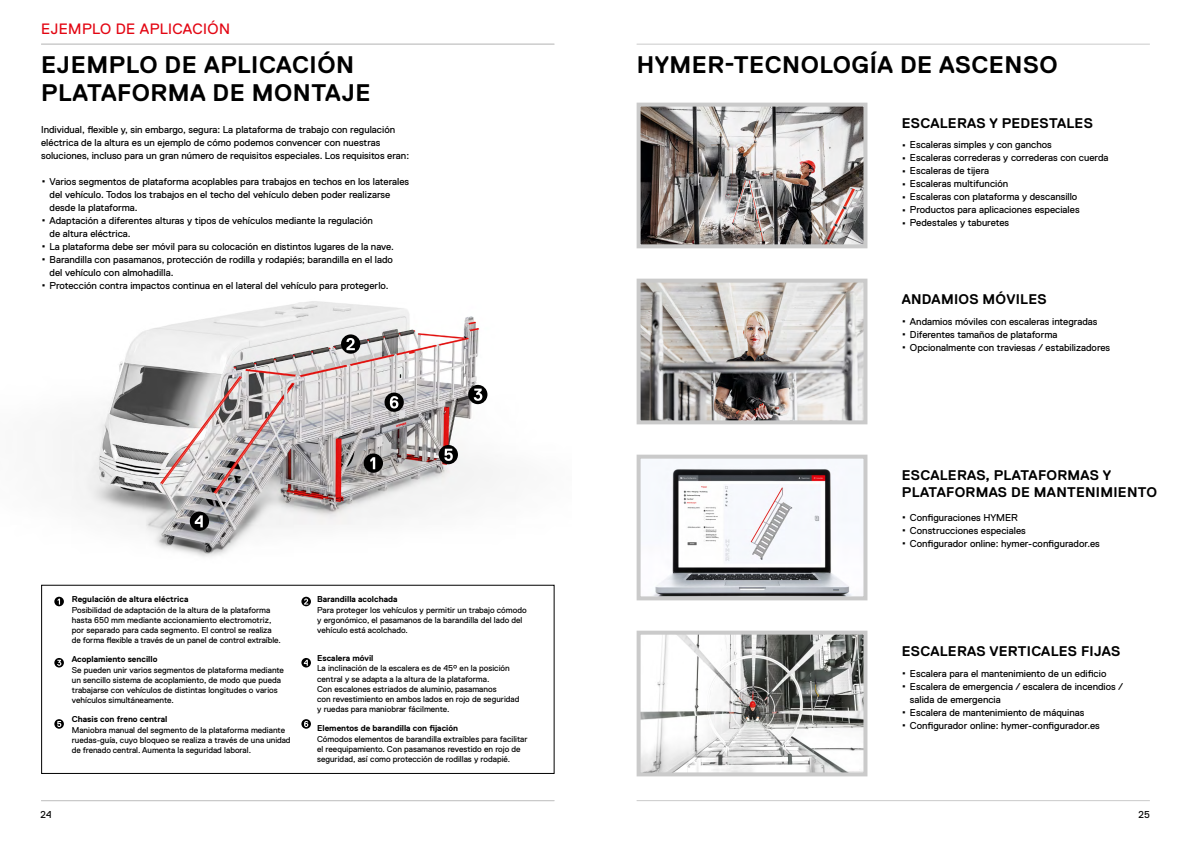
<style>
.page{position:relative;width:1191px;height:842px;background:#fff}
.page>*{position:absolute;margin:0;border:0;box-sizing:border-box;transform-origin:0 0}
.t1{font:700 24px/28px "Replica Pro";letter-spacing:.02em;color:#000}
.t2{font:15px "Replica Pro";letter-spacing:.025em;color:#e30613}
.t3{font:700 14px/16.8px "Replica Pro";letter-spacing:.02em;color:#000}
.t4{font:10px/13px "Replica Pro";color:#000}
.t5{font:8.5px/10.2px "Replica Pro";color:#000}
.t6{font:700 8.5px "Replica Pro";color:#000}
.s1{font-size:18px}
</style>
<div class="page">
<hr style="left:636px;top:800px;width:513px;height:1px;background:#cacaca">
<hr style="left:636px;top:44px;width:513px;height:1px;background:#cacaca">
<img style="left:641px;top:108px;width:221px;height:135px">
<div style="left:636px;top:103px;width:231px;height:145px;border:4px solid #cacaca"></div>
<img style="left:641px;top:284px;width:221px;height:135px">
<div style="left:636px;top:279px;width:231px;height:145px;border:4px solid #cacaca"></div>
<img style="left:654px;top:468px;width:198px;height:127px">
<div style="left:636px;top:455px;width:231px;height:145px;border:4px solid #cacaca"></div>
<img style="left:641px;top:636px;width:221px;height:135px">
<div style="left:636px;top:631px;width:231px;height:145px;border:4px solid #cacaca"></div>
<img style="left:41px;top:301px;width:514px;height:290px">
<hr style="left:41px;top:800px;width:513px;height:1px;background:#cacaca">
<hr style="left:41px;top:44px;width:513px;height:1px;background:#cacaca">
<div style="left:41px;top:585px;width:513px;height:189px;border:1px solid #000"></div>
<svg style="left:364px;top:453px;width:19px;height:20px"></svg>
<svg style="left:370px;top:457px;width:5px;height:12px"></svg>
<svg style="left:341px;top:334px;width:19px;height:20px"></svg>
<svg style="left:346px;top:338px;width:9px;height:12px"></svg>
<div style="left:468px;top:385px;width:19px;height:19px;background:#000;border-radius:50%"></div>
<svg style="left:474px;top:389px;width:8px;height:12px"></svg>
<div style="left:190px;top:512px;width:19px;height:19px;background:#000;border-radius:50%"></div>
<svg style="left:195px;top:515px;width:8px;height:12px"></svg>
<div style="left:439px;top:445px;width:19px;height:19px;background:#000;border-radius:50%"></div>
<svg style="left:444px;top:449px;width:9px;height:12px"></svg>
<svg style="left:384px;top:393px;width:20px;height:19px"></svg>
<svg style="left:390px;top:396px;width:8px;height:12px"></svg>
<svg style="left:54px;top:597px;width:10px;height:9px"></svg>
<svg style="left:301px;top:597px;width:10px;height:9px"></svg>
<svg style="left:304px;top:598px;width:4px;height:6px"></svg>
<svg style="left:54px;top:658px;width:10px;height:9px"></svg>
<svg style="left:57px;top:660px;width:4px;height:6px"></svg>
<svg style="left:301px;top:658px;width:10px;height:9px"></svg>
<svg style="left:304px;top:660px;width:4px;height:6px"></svg>
<svg style="left:54px;top:719px;width:10px;height:10px"></svg>
<svg style="left:57px;top:721px;width:4px;height:6px"></svg>
<svg style="left:301px;top:719px;width:10px;height:10px"></svg>
<svg style="left:304px;top:721px;width:4px;height:6px"></svg>
<h2 class="t2" style="left:41px;top:21px;width:190px">EJEMPLO DE APLICACIÓN</h2>
<h1 class="t1" style="left:41px;top:51px;width:331px">EJEMPLO DE APLICACIÓN<br>PLATAFORMA DE MONTAJE</h1>
<p class="t4" style="left:41px;top:123px;width:369px">Individual, flexible y, sin embargo, segura: La plataforma de trabajo con regulación eléctrica de la altura es un ejemplo de cómo podemos convencer con nuestras soluciones, incluso para un gran número de requisitos especiales. Los requisitos eran:</p>
<p class="t4" style="left:41px;top:175px;width:369px"><span class="s1">·</span> Varios segmentos de plataforma acoplables para trabajos en techos en los laterales</p>
<p class="t4" style="left:50px;top:188px;width:342px">del vehículo. Todos los trabajos en el techo del vehículo deben poder realizarse</p>
<p class="t4" style="left:50px;top:201px;width:90px">desde la plataforma.</p>
<p class="t4" style="left:41px;top:214px;width:333px"><span class="s1">·</span> Adaptación a diferentes alturas y tipos de vehículos mediante la regulación</p>
<p class="t4" style="left:50px;top:227px;width:83px">de altura eléctrica.</p>
<p class="t4" style="left:41px;top:240px;width:354px"><span class="s1">·</span> La plataforma debe ser móvil para su colocación en distintos lugares de la nave.</p>
<p class="t4" style="left:41px;top:253px;width:353px"><span class="s1">·</span> Barandilla con pasamanos, protección de rodilla y rodapiés; barandilla en el lado</p>
<p class="t4" style="left:50px;top:266px;width:125px">del vehículo con almohadilla.</p>
<p class="t4" style="left:41px;top:279px;width:349px"><span class="s1">·</span> Protección contra impactos continua en el lateral del vehículo para protegerlo.</p>
<p class="t6" style="left:72px;top:595px;width:118px">Regulación de altura eléctrica</p>
<p class="t5" style="left:72px;top:605px;width:210px">Posibilidad de adaptación de la altura de la plataforma hasta 650 mm mediante accionamiento electromotriz, por separado para cada segmento. El control se realiza de forma flexible a través de un panel de control extraíble.</p>
<p class="t6" style="left:72px;top:655px;width:87px">Acoplamiento sencillo</p>
<p class="t5" style="left:72px;top:665px;width:214px">Se pueden unir varios segmentos de plataforma mediante un sencillo sistema de acoplamiento, de modo que pueda trabajarse con vehículos de distintas longitudes o varios vehículos simultáneamente.</p>
<p class="t6" style="left:72px;top:715px;width:97px">Chasis con freno central</p>
<p class="t5" style="left:72px;top:725px;width:220px">Maniobra manual del segmento de la plataforma mediante ruedas-guía, cuyo bloqueo se realiza a través de una unidad de frenado central. Aumenta la seguridad laboral.</p>
<p class="t6" style="left:317px;top:595px;width:82px">Barandilla acolchada</p>
<p class="t5" style="left:317px;top:605px;width:211px">Para proteger los vehículos y permitir un trabajo cómodo y ergonómico, el pasamanos de la barandilla del lado del vehículo está acolchado.</p>
<p class="t6" style="left:317px;top:653px;width:58px">Escalera móvil</p>
<p class="t5" style="left:317px;top:663px;width:204px">La inclinación de la escalera es de 45° en la posición central y se adapta a la altura de la plataforma.<br>Con escalones estriados de aluminio, pasamanos<br>con revestimiento en ambos lados en rojo de seguridad y ruedas para maniobrar fácilmente.</p>
<p class="t6" style="left:317px;top:724px;width:143px">Elementos de barandilla con fijación</p>
<p class="t5" style="left:317px;top:734px;width:212px">Cómodos elementos de barandilla extraíbles para facilitar el reequipamiento. Con pasamanos revestido en rojo de seguridad, así como protección de rodillas y rodapié.</p>
<h1 class="t1" style="left:636px;top:51px;width:422px">HYMER-TECNOLOGÍA DE ASCENSO</h1>
<h3 class="t3" style="left:901px;top:114px;width:193px">ESCALERAS Y PEDESTALES</h3>
<p class="t4" style="left:901px;top:138px;width:209px"><span class="s1">·</span> Escaleras simples y con ganchos<br><span class="s1">·</span> Escaleras correderas y correderas con cuerda <span class="s1">·</span> Escaleras de tijera<br><span class="s1">·</span> Escaleras multifunción<br><span class="s1">·</span> Escaleras con plataforma y descansillo<br><span class="s1">·</span> Productos para aplicaciones especiales<br><span class="s1">·</span> Pedestales y taburetes</p>
<h3 class="t3" style="left:901px;top:291px;width:146px">ANDAMIOS MÓVILES</h3>
<p class="t4" style="left:901px;top:315px;width:210px"><span class="s1">·</span> Andamios móviles con escaleras integradas<br><span class="s1">·</span> Diferentes tamaños de plataforma<br><span class="s1">·</span> Opcionalmente con traviesas / estabilizadores</p>
<h3 class="t3" style="left:902px;top:467px;width:257px">ESCALERAS, PLATAFORMAS Y<br>PLATAFORMAS DE MANTENIMIENTO</h3>
<p class="t4" style="left:901px;top:511px;width:200px"><span class="s1">·</span> Configuraciones HYMER<br><span class="s1">·</span> Construcciones especiales<br><span class="s1">·</span> Configurador online: hymer-configurador.es</p>
<h3 class="t3" style="left:901px;top:643px;width:220px">ESCALERAS VERTICALES FIJAS</h3>
<p class="t4" style="left:901px;top:667px;width:206px"><span class="s1">·</span> Escalera para el mantenimiento de un edificio</p>
<p class="t4" style="left:901px;top:680px;width:223px"><span class="s1">·</span> Escalera de emergencia / escalera de incendios /</p>
<p class="t4" style="left:910px;top:693px;width:92px">salida de emergencia</p>
<p class="t4" style="left:901px;top:706px;width:184px"><span class="s1">·</span> Escalera de mantenimiento de máquinas</p>
<p class="t4" style="left:901px;top:719px;width:200px"><span class="s1">·</span> Configurador online: hymer-configurador.es</p>
<p class="t4" style="left:41px;top:808px;width:12px">24</p>
<p class="t4" style="left:1138px;top:808px;width:13px">25</p>
</div>
